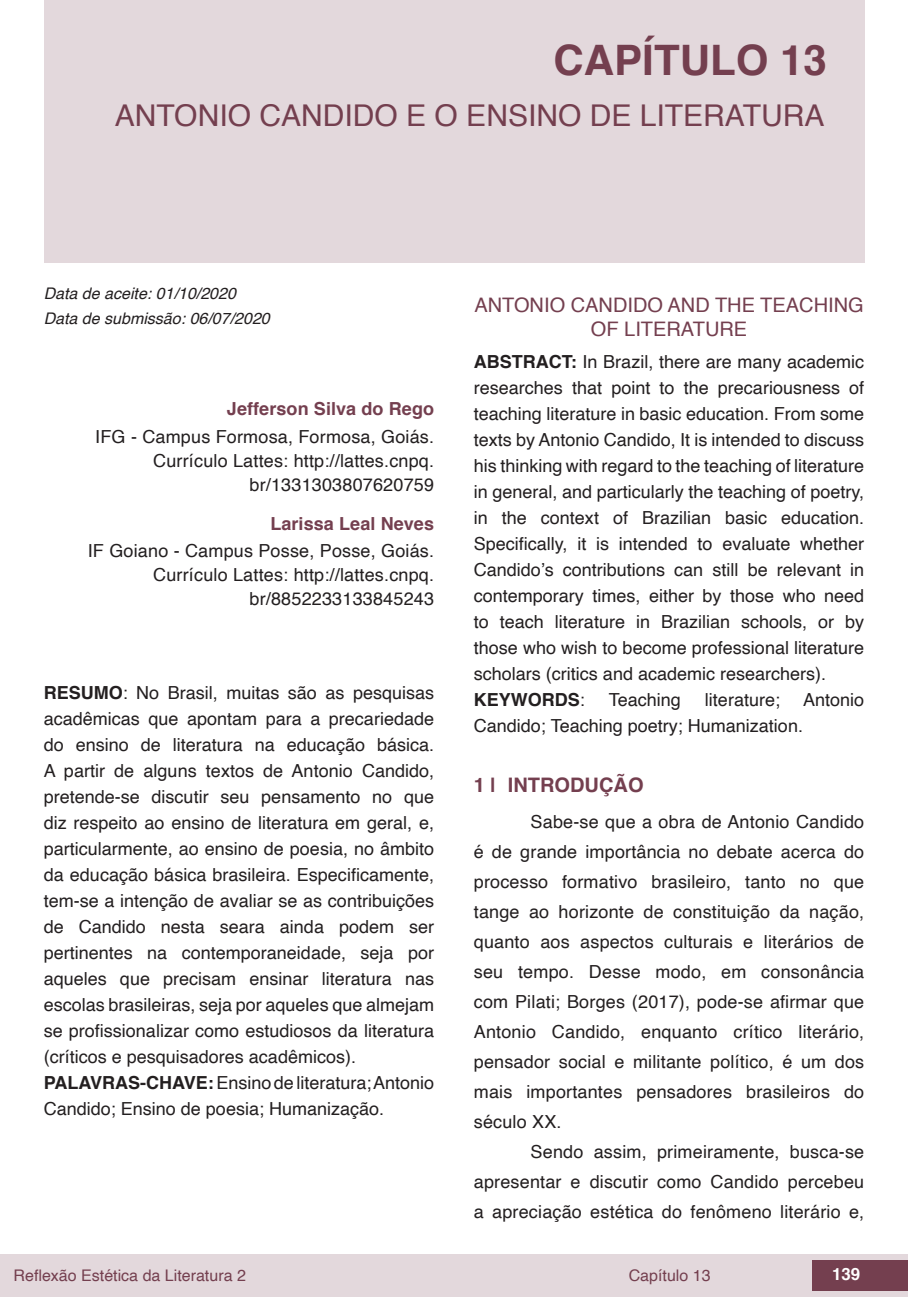
<style>
.page{position:relative;width:908px;height:1304px;background:#fff}
.page>*{position:absolute;margin:0;border:0;box-sizing:border-box;transform-origin:0 0}
.capítulos{font:700 42px "Helvetica";color:#743f4f}
.nome_artigos{font:30px "Helvetica";color:#743f4f}
.título_Inglês{font:20px/24px "Helvetica";color:#743f4f;text-align:center}
.t1{font:700 20px "Helvetica";color:#743f4f}
.Resumos_e_PC_TXT{font:18px/26px "Helvetica";color:#231f20;text-align:justify}
.txt{font:18px/30px "Helvetica";letter-spacing:.01em;color:#231f20;text-align:justify}
.info_autores{font:18px/24px "Helvetica";letter-spacing:.01em;color:#231f20;text-align:right}
.nome_autores{font:700 18px "Helvetica";letter-spacing:.005em;color:#743f4f}
.Resumos_e_PC_TXT-2{font:700 18px "Helvetica";color:#231f20}
.t2{font:700 16.8px "Helvetica";color:#fff}
.data{font:italic 16px "Helvetica";color:#231f20}
.t3{font:16px "Helvetica";color:#743f4f}
.s1{font-weight:700}
.s2{font-weight:400}
</style>
<div class="page">
<div style="left:0;top:1254px;width:906px;height:43px;background:#e3d8dc"></div>
<div style="left:812px;top:1261px;width:95px;height:30px;background:#743f4f"></div>
<div style="left:44px;top:0;width:819px;height:263px;background:#e3d8dc"></div>
<p class="capítulos" style="left:553px;top:26px;width:275px">CAPÍTULO 13</p>
<p class="nome_artigos" style="left:115px;top:93px;width:711px">ANTONIO CANDIDO E O ENSINO DE LITERATURA</p>
<p class="data" style="left:44px;top:280px;width:194px">Data de aceite: 01/10/2020</p>
<p class="data" style="left:44px;top:306px;width:227px">Data de submissão: 06/07/2020</p>
<p class="nome_autores" style="left:227px;top:395px;width:209px">Jefferson Silva do Rego</p>
<p class="info_autores" style="left:95px;top:425px;width:340px">IFG - Campus Formosa, Formosa, Goiás.</p>
<p class="info_autores" style="left:153px;top:449px;width:282px">Currículo Lattes: http://lattes.cnpq. br/1331303807620759</p>
<p class="nome_autores" style="left:270px;top:509px;width:165px">Larissa Leal Neves</p>
<p class="info_autores" style="left:88px;top:540px;width:347px">IF Goiano - Campus Posse, Posse, Goiás.</p>
<p class="info_autores" style="left:153px;top:564px;width:282px">Currículo Lattes: http://lattes.cnpq. br/8852233133845243</p>
<p class="Resumos_e_PC_TXT" style="left:44px;top:681px;width:392px"><span class="s1">RESUMO</span>: No Brasil, muitas são as pesquisas acadêmicas que apontam para a precariedade do ensino de literatura na educação básica.<br>A partir de alguns textos de Antonio Candido, pretende-se discutir seu pensamento no que diz respeito ao ensino de literatura em geral, e, particularmente, ao ensino de poesia, no âmbito da educação básica brasileira. Especificamente, tem-se a intenção de avaliar se as contribuições de Candido nesta seara ainda podem ser pertinentes na contemporaneidade, seja por aqueles que precisam ensinar literatura nas escolas brasileiras, seja por aqueles que almejam se profissionalizar como estudiosos da literatura (críticos e pesquisadores acadêmicos).</p>
<p class="Resumos_e_PC_TXT" style="left:44px;top:1071px;width:392px"><span class="s1">PALAVRAS-CHAVE:</span>Ensino de literatura; Antonio<br>Candido; Ensino de poesia; Humanização.</p>
<p class="título_Inglês" style="left:474px;top:294px;width:390px">ANTONIO CANDIDO AND THE TEACHING<br>OF LITERATURE</p>
<p class="Resumos_e_PC_TXT" style="left:473px;top:349px;width:392px"><span class="s1">ABSTRACT:</span> In Brazil, there are many academic researches that point to the precariousness of teaching literature in basic education. From some texts by Antonio Candido, It is intended to discuss his thinking with regard to the teaching of literature in general, and particularly the teaching of poetry, in the context of Brazilian basic education.<br>Specifically, it is intended to evaluate whether Candido’s contributions can still be relevant in contemporary times, either by those who need to teach literature in Brazilian schools, or by those who wish to become professional literature scholars (critics and academic researchers).</p>
<p class="Resumos_e_PC_TXT-2" style="left:473px;top:685px;width:113px">KEYWORDS<span class="s2">:</span></p>
<p class="Resumos_e_PC_TXT" style="left:608px;top:687px;width:74px">Teaching</p>
<p class="Resumos_e_PC_TXT" style="left:704px;top:687px;width:77px">literature;</p>
<p class="Resumos_e_PC_TXT" style="left:802px;top:687px;width:63px">Antonio</p>
<p class="Resumos_e_PC_TXT" style="left:473px;top:713px;width:330px">Candido; Teaching poetry; Humanization.</p>
<p class="t1" style="left:473px;top:769px;width:171px">1 | INTRODUÇÃO</p>
<p class="txt" style="left:473px;top:807px;width:392px;text-indent:57px">Sabe-se que a obra de Antonio Candido é de grande importância no debate acerca do processo formativo brasileiro, tanto no que tange ao horizonte de constituição da nação, quanto aos aspectos culturais e literários de seu tempo. Desse modo, em consonância com Pilati; Borges (2017), pode-se afirmar que Antonio Candido, enquanto crítico literário, pensador social e militante político, é um dos mais importantes pensadores brasileiros do século XX.</p>
<p class="txt" style="left:473px;top:1137px;width:392px;text-indent:57px">Sendo assim, primeiramente, busca-se apresentar e discutir como Candido percebeu a apreciação estética do fenômeno literário e,</p>
<p class="t3" style="left:14px;top:1263px;width:234px">Reflexão Estética da Literatura 2</p>
<p class="t3" style="left:628px;top:1263px;width:83px">Capítulo 13</p>
<p class="t2" style="left:831px;top:1261px;width:30px">139</p>
</div>
